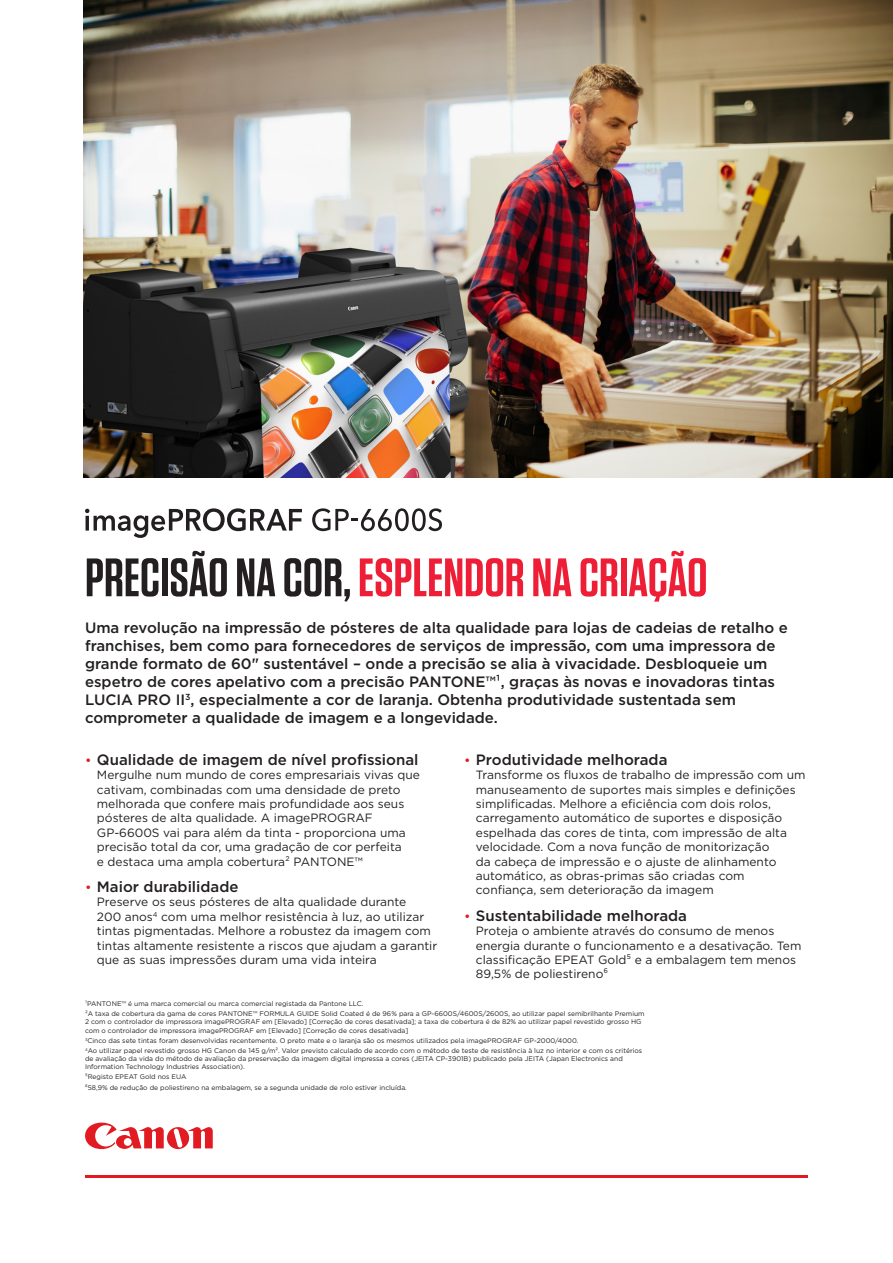
<style>
.page{position:relative;width:893px;height:1263px;background:#fff}
.page>*{position:absolute;margin:0;border:0;box-sizing:border-box;transform-origin:0 0}
.Headline{font:600 54px "Tungsten";color:#ed1e36}
.t1{font:500 15px/18px "Gotham";color:#231f20}
.t2{font:12px/14.4px "Gotham";color:#231f20}
.t3{font:6.75px/8.1px "Gotham";color:#231f20}
.s1{color:#231f20}
.s2{font-weight:400;font-size:13.5px;color:#e21a21}
</style>
<div class="page">
<svg style="left:85px;top:1122px;width:128px;height:28px"></svg>
<hr style="left:85px;top:1175px;width:723px;height:3px;background:#e21a21">
<img style="left:83px;top:0;width:810px;height:478px">
<svg style="left:85px;top:508px;width:217px;height:30px"></svg>
<svg style="left:312px;top:508px;width:130px;height:23px"></svg>
<p class="Headline" style="left:85px;top:549px;width:624px"><span class="s1">PRECISÃO NA COR,</span> ESPLENDOR NA CRIAÇÃO</p>
<p class="t1" style="left:85px;top:618px;width:704px">Uma revolução na impressão de pósteres de alta qualidade para lojas de cadeias de retalho e franchises, bem como para fornecedores de serviços de impressão, com uma impressora de grande formato de 60" sustentável – onde a precisão se alia à vivacidade. Desbloqueie um espetro de cores apelativo com a precisão PANTONE™¹, graças às novas e inovadoras tintas LUCIA PRO II<sup>3</sup>, especialmente a cor de laranja. Obtenha produtividade sustentada sem comprometer a qualidade de imagem e a longevidade.</p>
<p class="t1" style="left:85px;top:750px;width:335px"><span class="s2">•</span> Qualidade de imagem de nível profissional</p>
<p class="t2" style="left:97px;top:767px;width:325px">Mergulhe num mundo de cores empresariais vivas que cativam, combinadas com uma densidade de preto melhorada que confere mais profundidade aos seus pósteres de alta qualidade. A imagePROGRAF GP-6600S vai para além da tinta - proporciona uma precisão total da cor, uma gradação de cor perfeita<br>e destaca uma ampla cobertura² PANTONE™</p>
<p class="t1" style="left:85px;top:877px;width:155px"><span class="s2">•</span> Maior durabilidade</p>
<p class="t2" style="left:97px;top:895px;width:342px">Preserve os seus pósteres de alta qualidade durante<br>200 anos<sup>4</sup> com uma melhor resistência à luz, ao utilizar tintas pigmentadas. Melhore a robustez da imagem com tintas altamente resistente a riscos que ajudam a garantir que as suas impressões duram uma vida inteira</p>
<p class="t1" style="left:464px;top:750px;width:205px"><span class="s2">•</span> Produtividade melhorada</p>
<p class="t2" style="left:476px;top:767px;width:331px">Transforme os fluxos de trabalho de impressão com um manuseamento de suportes mais simples e definições simplificadas. Melhore a eficiência com dois rolos, carregamento automático de suportes e disposição espelhada das cores de tinta, com impressão de alta velocidade. Com a nova função de monitorização<br>da cabeça de impressão e o ajuste de alinhamento automático, as obras-primas são criadas com confiança, sem deterioração da imagem</p>
<p class="t1" style="left:464px;top:906px;width:225px"><span class="s2">•</span> Sustentabilidade melhorada</p>
<p class="t2" style="left:476px;top:923px;width:327px">Proteja o ambiente através do consumo de menos energia durante o funcionamento e a desativação. Tem classificação EPEAT Gold⁵ e a embalagem tem menos 89,5% de poliestireno⁶</p>
<p class="t3" style="left:85px;top:999px;width:280px">¹PANTONE™ é uma marca comercial ou marca comercial registada da Pantone LLC.</p>
<p class="t3" style="left:85px;top:1010px;width:561px">²A taxa de cobertura da gama de cores PANTONE™ FORMULA GUIDE Solid Coated é de 96% para a GP-6600S/4600S/2600S, ao utilizar papel semibrilhante Premium<br>2 com o controlador de impressora imagePROGRAF em [Elevado] [Correção de cores desativada]; a taxa de cobertura é de 82% ao utilizar papel revestido grosso HG com o controlador de impressora imagePROGRAF em [Elevado] [Correção de cores desativada]</p>
<p class="t3" style="left:85px;top:1036px;width:495px"><sup>3</sup>Cinco das sete tintas foram desenvolvidas recentemente. O preto mate e o laranja são os mesmos utilizados pela imagePROGRAF GP-2000/4000.</p>
<p class="t3" style="left:85px;top:1046px;width:559px"><sup>4</sup>Ao utilizar papel revestido grosso HG Canon de 145 g/m². Valor previsto calculado de acordo com o método de teste de resistência à luz no interior e com os critérios de avaliação da vida do método de avaliação da preservação da imagem digital impressa a cores (JEITA CP-3901B) publicado pela JEITA (Japan Electronics and<br>Information Technology Industries Association).</p>
<p class="t3" style="left:85px;top:1073px;width:103px">⁵Registo EPEAT Gold nos EUA</p>
<p class="t3" style="left:85px;top:1083px;width:323px">⁶58,9% de redução de poliestireno na embalagem, se a segunda unidade de rolo estiver incluída.</p>
</div>
